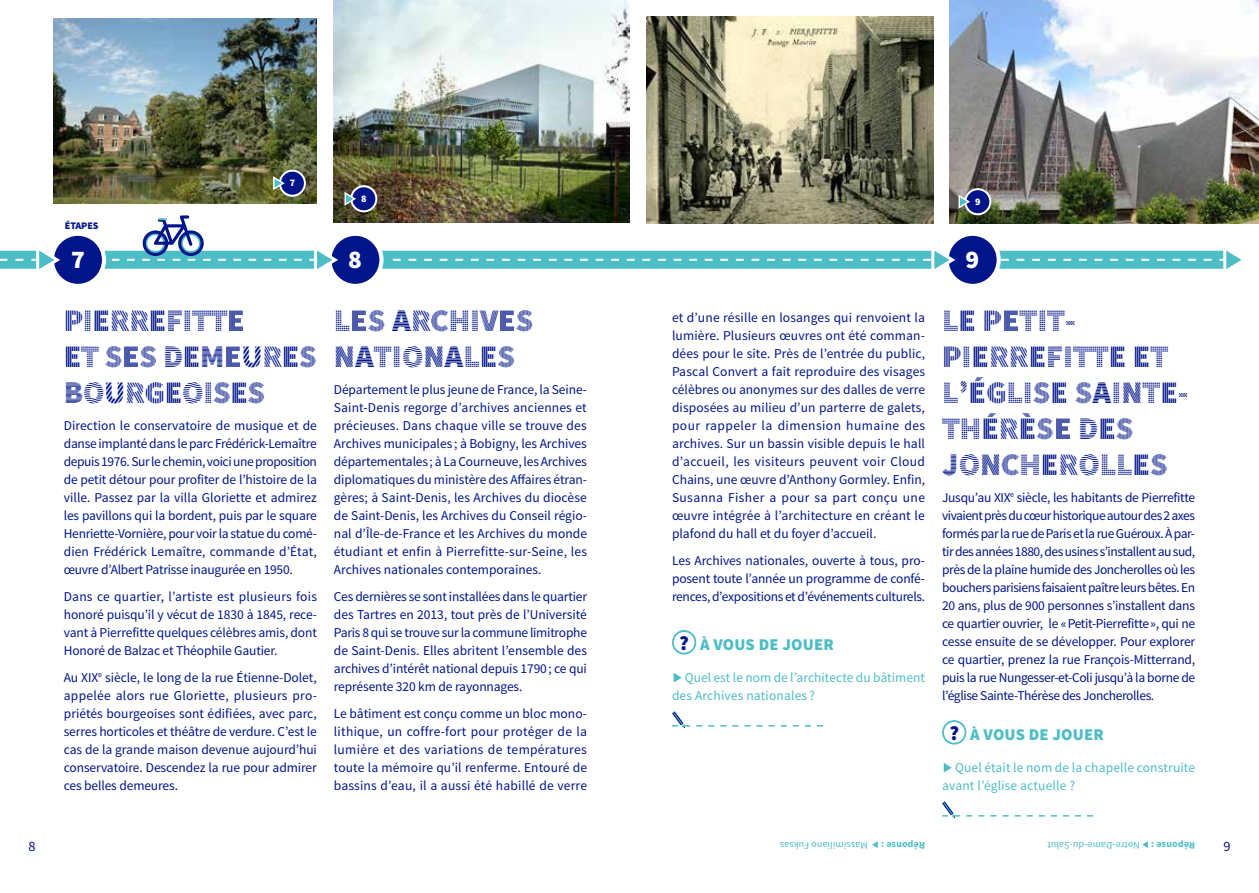
<style>
.page{position:relative;width:1259px;height:893px;background:#fff}
.page>*{position:absolute;margin:0;border:0;box-sizing:border-box;transform-origin:0 0}
.t1{font:31.5px/36px "Source Sans Pro DISPLAY";color:#001589}
.t2{font:900 25.5px "Source Sans Pro";color:#fff}
.t3{font:900 16.5px "Source Sans Pro";letter-spacing:.01em;color:#4dbdc6}
.t4{font:14.25px "Source Sans Pro";color:#001589}
.t5{font:13.5px/18px "Source Sans Pro";letter-spacing:-.01em;color:#001589;text-align:justify}
.t6{font:13.5px/18px "Source Sans Pro";letter-spacing:.01em;color:#4dbdc6}
.t7{font:10.05px "Source Sans Pro";letter-spacing:.01em;color:#4dbdc6}
.t8{font:700 10.05px "Source Sans Pro";letter-spacing:.01em;color:#4dbdc6}
.t9{font:900 10.05px "Source Sans Pro";letter-spacing:-.01em;color:#001589}
.t10{font:900 10.05px "Source Sans Pro";color:#fff}
.s1{font-size:20.4px;color:#001589}
</style>
<div class="page">
<img style="left:54px;top:18px;width:263px;height:185px">
<svg style="left:672px;top:630px;width:24px;height:25px"></svg>
<div style="left:674px;top:632px;width:20px;height:21px;background:#fff;border-radius:50%"></div>
<svg style="left:673px;top:673px;width:9px;height:10px"></svg>
<svg style="left:672px;top:711px;width:151px;height:17px"></svg>
<svg style="left:942px;top:720px;width:24px;height:25px"></svg>
<div style="left:944px;top:722px;width:20px;height:21px;background:#fff;border-radius:50%"></div>
<svg style="left:943px;top:763px;width:9px;height:10px"></svg>
<svg style="left:942px;top:801px;width:151px;height:17px"></svg>
<img style="left:334px;top:0;width:295px;height:223px">
<img style="left:646px;top:17px;width:287px;height:206px">
<svg style="left:350px;top:185px;width:27px;height:27px"></svg>
<div style="left:352px;top:187px;width:23px;height:23px;background:#001589;border-radius:50%"></div>
<svg style="left:343px;top:191px;width:13px;height:16px"></svg>
<img style="left:950px;top:0;width:309px;height:223px">
<svg style="left:964px;top:188px;width:27px;height:27px"></svg>
<div style="left:966px;top:190px;width:23px;height:23px;background:#001589;border-radius:50%"></div>
<svg style="left:957px;top:194px;width:13px;height:16px"></svg>
<svg style="left:279px;top:170px;width:27px;height:27px"></svg>
<div style="left:281px;top:172px;width:23px;height:23px;background:#001589;border-radius:50%"></div>
<svg style="left:272px;top:175px;width:13px;height:16px"></svg>
<div style="left:54px;top:236px;width:48px;height:48px;background:#001589;border-radius:50%"></div>
<div style="left:948px;top:236px;width:48px;height:48px;background:#001589;border-radius:50%"></div>
<div style="left:331px;top:236px;width:48px;height:48px;background:#001589;border-radius:50%"></div>
<svg style="left:393px;top:244px;width:848px;height:33px"></svg>
<svg style="left:0;top:215px;width:341px;height:62px"></svg>
<svg style="left:872px;top:841px;width:6px;height:7px"></svg>
<svg style="left:1142px;top:841px;width:6px;height:7px"></svg>
<p class="t9" style="left:65px;top:219px;width:35px">ÉTAPES</p>
<p class="t10" style="left:290px;top:176px;width:7px">7</p>
<p class="t10" style="left:361px;top:192px;width:7px">8</p>
<p class="t10" style="left:975px;top:195px;width:7px">9</p>
<h2 class="t2" style="left:71px;top:242px;width:15px">7</h2>
<h2 class="t2" style="left:348px;top:242px;width:15px">8</h2>
<h2 class="t2" style="left:965px;top:242px;width:15px">9</h2>
<h1 class="t1" style="left:64px;top:303px;width:255px">PIERREFITTE<br>ET SES DEMEURES<br>BOURGEOISES</h1>
<p class="t5" style="left:64px;top:416px;width:255px">Direction le conservatoire de musique et de danse implanté dans le parc Frédérick-Lemaître depuis 1976. Sur le chemin, voici une proposition de petit détour pour profiter de l’histoire de la ville. Passez par la villa Gloriette et admirez les pavillons qui la bordent, puis par le square Henriette-Vornière, pour voir la statue du comé&shy;dien Frédérick Lemaître, commande d’État, œuvre d’Albert Patrisse inaugurée en 1950.</p>
<p class="t5" style="left:64px;top:587px;width:255px">Dans ce quartier, l’artiste est plusieurs fois honoré puisqu’il y vécut de 1830 à 1845, rece&shy;vant à Pierrefitte quelques célèbres amis, dont Honoré de Balzac et Théophile Gautier.</p>
<p class="t5" style="left:64px;top:668px;width:255px">Au XIX<sup>e</sup> siècle, le long de la rue Étienne-Dolet, appelée alors rue Gloriette, plusieurs pro&shy;priétés bourgeoises sont édifiées, avec parc, serres horticoles et théâtre de verdure. C’est le cas de la grande maison devenue aujourd’hui conservatoire. Descendez la rue pour admirer ces belles demeures.</p>
<h1 class="t1" style="left:334px;top:303px;width:201px">LES ARCHIVES<br>NATIONALES</h1>
<p class="t5" style="left:334px;top:380px;width:255px">Département le plus jeune de France, la Seine-Saint-Denis regorge d’archives anciennes et précieuses. Dans chaque ville se trouve des Archives municipales ; à Bobigny, les Archives départementales; à La Courneuve, les Archives diplomatiques du ministère des Affaires étran&shy;gères; à Saint-Denis, les Archives du diocèse de Saint-Denis, les Archives du Conseil régio&shy;nal d’Île-de-France et les Archives du monde étudiant et enfin à Pierrefitte-sur-Seine, les Archives nationales contemporaines.</p>
<p class="t5" style="left:334px;top:587px;width:255px">Ces dernières se sont installées dans le quartier des Tartres en 2013, tout près de l’Université Paris 8 qui se trouve sur la commune limitrophe de Saint-Denis. Elles abritent l’ensemble des archives d’intérêt national depuis 1790; ce qui représente 320 km de rayonnages.</p>
<p class="t5" style="left:334px;top:704px;width:255px">Le bâtiment est conçu comme un bloc mono&shy;lithique, un coffre-fort pour protéger de la lumière et des variations de températures toute la mémoire qu’il renferme. Entouré de bassins d’eau, il a aussi été habillé de verre</p>
<p class="t5" style="left:672px;top:308px;width:255px">et d’une résille en losanges qui renvoient la lumière. Plusieurs œuvres ont été comman&shy;dées pour le site. Près de l’entrée du public, Pascal Convert a fait reproduire des visages célèbres ou anonymes sur des dalles de verre disposées au milieu d’un parterre de galets, pour rappeler la dimension humaine des archives. Sur un bassin visible depuis le hall d’accueil, les visiteurs peuvent voir Cloud Chains, une œuvre d’Anthony Gormley. Enfin, Susanna Fisher a pour sa part conçu une œuvre intégrée à l’architecture en créant le plafond du hall et du foyer d’accueil.</p>
<p class="t5" style="left:672px;top:551px;width:255px">Les Archives nationales, ouverte à tous, pro&shy;posent toute l’année un programme de confé&shy;rences, d’expositions et d’événements culturels.</p>
<p class="t3" style="left:679px;top:634px;width:156px"><span class="s1">?</span> À VOUS DE JOUER</p>
<p class="t6" style="left:672px;top:668px;width:254px;text-indent:13px">Quel est le nom de l’architecte du bâtiment des Archives nationales ?</p>
<h1 class="t1" style="left:942px;top:303px;width:248px">LE PETIT-<br>PIERREFITTE ET<br>L’ÉGLISE SAINTE-<br>THÉRÈSE DES<br>JONCHEROLLES</h1>
<p class="t5" style="left:942px;top:488px;width:255px">Jusqu’au XIX<sup>e</sup> siècle, les habitants de Pierrefitte vivaient près du cœur historique autour des 2 axes formés par la rue de Paris et la rue Guéroux. À par&shy;tir des années 1880, des usines s’installent au sud, près de la plaine humide des Joncherolles où les bouchers parisiens faisaient paître leurs bêtes. En 20 ans, plus de 900 personnes s’installent dans ce quartier ouvrier, le «Petit-Pierrefitte», qui ne cesse ensuite de se développer. Pour explorer ce quartier, prenez la rue François-Mitterrand, puis la rue Nungesser-et-Coli jusqu’à la borne de l’église Sainte-Thérèse des Joncherolles.</p>
<p class="t3" style="left:949px;top:724px;width:156px"><span class="s1">?</span> À VOUS DE JOUER</p>
<p class="t6" style="left:942px;top:758px;width:255px;text-indent:13px">Quel était le nom de la chapelle construite avant l’église actuelle ?</p>
<p class="t7" style="left:867px;top:851px;width:89px;rotate:-180deg">Massimiliano Fuksas</p>
<p class="t8" style="left:925px;top:851px;width:45px;rotate:-180deg">Réponse :</p>
<p class="t7" style="left:1140px;top:851px;width:94px;rotate:-180deg">Notre-Dame-du-Salut</p>
<p class="t8" style="left:1195px;top:851px;width:45px;rotate:-180deg">Réponse :</p>
<p class="t4" style="left:28px;top:837px;width:9px">8</p>
<p class="t4" style="left:1223px;top:837px;width:9px">9</p>
</div>
